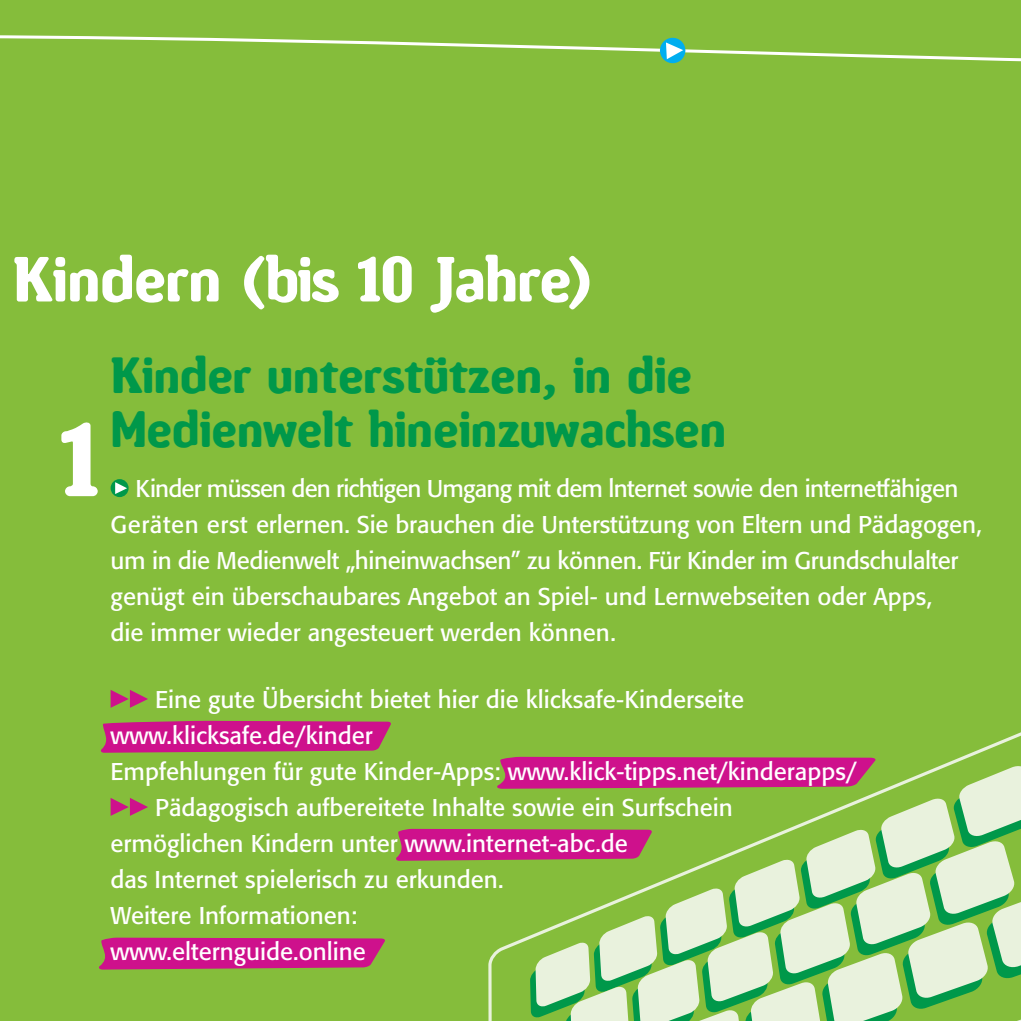
<style>
.page{position:relative;width:1021px;height:1021px;background:#fff}
.page>*{position:absolute;margin:0;border:0;box-sizing:border-box;transform-origin:0 0}
.t1{font:98.4px "Amoebia Drop";color:#fff}
.t2{font:60px "Amoebia Drop";letter-spacing:-.005em;color:#fff}
.t3{font:48px/54px "Amoebia Drop";color:#00984a}
.t4{font:24px/36px "Formata BQ";color:#fff}
</style>
<div class="page">
<div style="left:0;top:0;width:1020px;height:1020px;background:#85bd3b"></div>
<svg style="left:659px;top:37px;width:26px;height:27px"></svg>
<svg style="left:666px;top:42px;width:17px;height:17px"></svg>
<div style="left:487px;top:659px;width:533px;height:61px;background:#85bd3b"></div>
<div style="left:111px;top:479px;width:18px;height:18px;background:#00984a;border-radius:50%"></div>
<svg style="left:115px;top:482px;width:12px;height:12px"></svg>
<svg style="left:111px;top:689px;width:37px;height:18px"></svg>
<svg style="left:98px;top:720px;width:922px;height:300px;background:#9caf65"></svg>
<h2 class="t2" style="left:13px;top:248px;width:580px">Kindern (bis 10 Jahre)</h2>
<h1 class="t1" style="left:58px;top:408px;width:42px">1</h1>
<h3 class="t3" style="left:111px;top:349px;width:617px">Kinder unterstützen, in die<br>Medienwelt hineinzuwachsen</h3>
<p class="t4" style="left:111px;top:470px;width:873px;text-indent:25px">Kinder müssen den richtigen Umgang mit dem lnternet sowie den internetfähigen Geräten erst erlernen. Sie brauchen die Unterstützung von Eltern und Pädagogen, um in die Medienwelt „hineinwachsen” zu können. Für Kinder im Grundschulalter genügt ein überschaubares Angebot an Spiel- und Lernwebseiten oder Apps,<br>die immer wieder angesteuert werden können.</p>
<p class="t4" style="left:155px;top:681px;width:590px">Eine gute Übersicht bietet hier die klicksafe-Kinderseite</p>
<p class="t4" style="left:111px;top:717px;width:263px">www.klicksafe.de/kinder</p>
<p class="t4" style="left:111px;top:753px;width:747px">Empfehlungen für gute Kinder-Apps: www.klick-tipps.net/kinderapps/</p>
<p class="t4" style="left:155px;top:789px;width:579px">Pädagogisch aufbereitete Inhalte sowie ein Surfschein</p>
<p class="t4" style="left:111px;top:825px;width:518px">ermöglichen Kindern unter www.internet-abc.de</p>
<p class="t4" style="left:111px;top:861px;width:394px">das Internet spielerisch zu erkunden.</p>
<p class="t4" style="left:111px;top:897px;width:248px">Weitere Informationen:</p>
<p class="t4" style="left:111px;top:933px;width:257px">www.elternguide.online</p>
</div>
